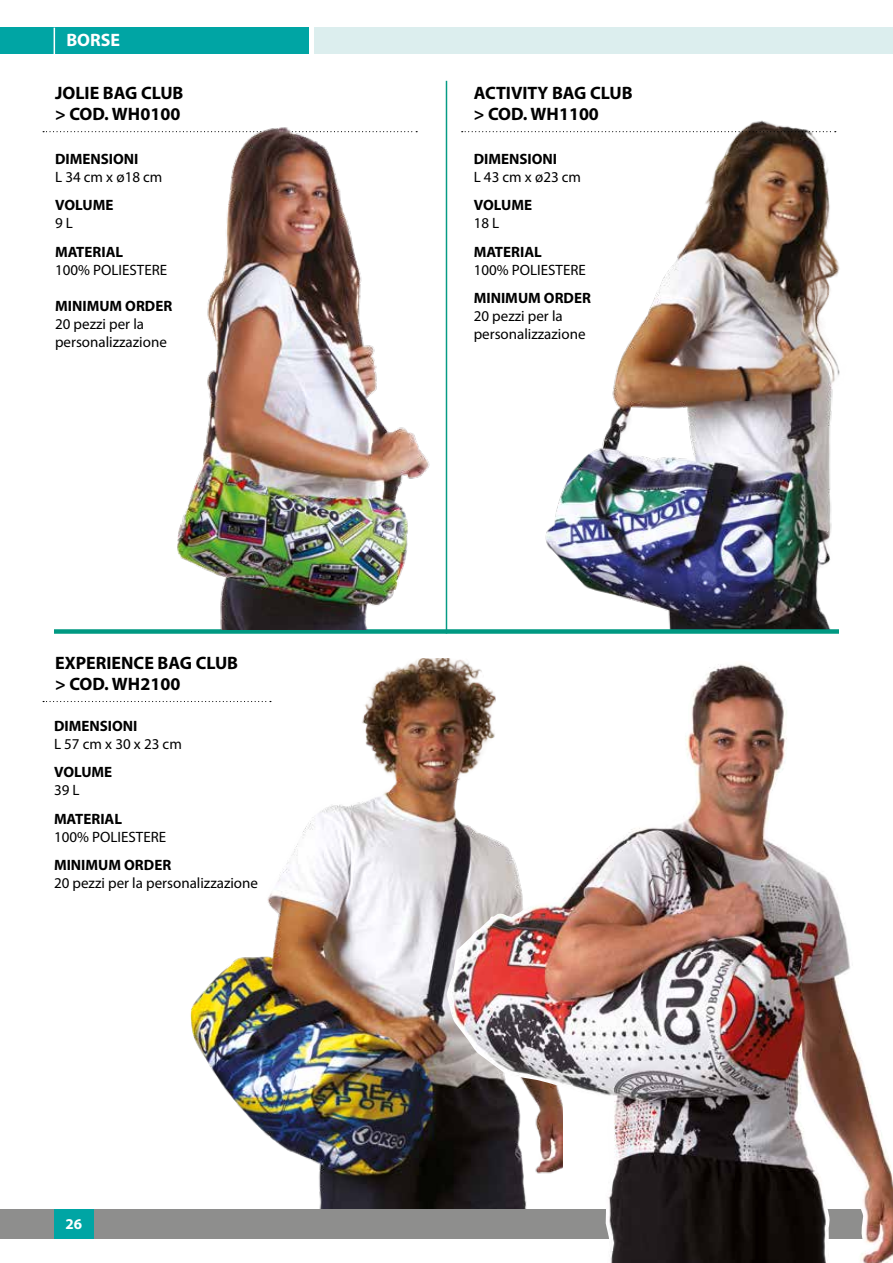
<style>
.page{position:relative;width:893px;height:1263px;background:#fff}
.page>*{position:absolute;margin:0;border:0;box-sizing:border-box;transform-origin:0 0}
.t1{font:700 18px/20.9px "Myriad Pro";color:#000}
.t2{font:700 18px "Myriad Pro";color:#fff}
.t3{font:15px/18px "Myriad Pro";color:#000}
.t4{font:700 15px "Myriad Pro";color:#000}
.t5{font:700 15px "Myriad Pro";color:#fff}
</style>
<div class="page">
<img style="left:542px;top:120px;width:298px;height:509px">
<div style="left:0;top:1209px;width:893px;height:29px;background:#8e8e8d"></div>
<div style="left:54px;top:1209px;width:40px;height:29px;background:#00a5a4"></div>
<div style="left:315px;top:28px;width:578px;height:26px;background:#dceeee"></div>
<div style="left:0;top:28px;width:308px;height:26px;background:#00a5a4"></div>
<svg style="left:54px;top:28px;width:1px;height:26px"></svg>
<svg style="left:43px;top:131px;width:81px;height:1px"></svg>
<hr style="left:446px;top:81px;width:1px;height:553px;background:#009982">
<div style="left:54px;top:629px;width:785px;height:5px;background:#009982"></div>
<img style="left:124px;top:100px;width:322px;height:529px">
<svg style="left:462px;top:131px;width:374px;height:1px"></svg>
<svg style="left:43px;top:701px;width:135px;height:1px"></svg>
<img style="left:180px;top:659px;width:281px;height:550px">
<img style="left:446px;top:660px;width:447px;height:603px">
<p class="t2" style="left:66px;top:28px;width:55px">BORSE</p>
<p class="t1" style="left:55px;top:82px;width:130px">JOLIE BAG CLUB &gt; COD. WH0100</p>
<p class="t4" style="left:55px;top:149px;width:85px">DIMENSIONI</p>
<p class="t3" style="left:55px;top:168px;width:109px">L 34 cm x ø18 cm</p>
<p class="t4" style="left:55px;top:195px;width:60px">VOLUME</p>
<p class="t3" style="left:55px;top:214px;width:19px">9 L</p>
<p class="t4" style="left:55px;top:242px;width:70px">MATERIAL</p>
<p class="t3" style="left:55px;top:261px;width:114px">100% POLIESTERE</p>
<p class="t4" style="left:55px;top:296px;width:119px">MINIMUM ORDER</p>
<p class="t3" style="left:55px;top:315px;width:113px">20 pezzi per la personalizzazione</p>
<p class="t1" style="left:55px;top:652px;width:185px">EXPERIENCE BAG CLUB &gt; COD. WH2100</p>
<p class="t4" style="left:54px;top:716px;width:85px">DIMENSIONI</p>
<p class="t3" style="left:54px;top:734px;width:129px">L 57 cm x 30 x 23 cm</p>
<p class="t4" style="left:54px;top:762px;width:60px">VOLUME</p>
<p class="t3" style="left:54px;top:781px;width:27px">39 L</p>
<p class="t4" style="left:54px;top:809px;width:70px">MATERIAL</p>
<p class="t3" style="left:54px;top:827px;width:114px">100% POLIESTERE</p>
<p class="t4" style="left:54px;top:855px;width:119px">MINIMUM ORDER</p>
<p class="t3" style="left:54px;top:874px;width:206px">20 pezzi per la personalizzazione</p>
<p class="t5" style="left:66px;top:1214px;width:18px">2 62</p>
<p class="t1" style="left:474px;top:82px;width:160px">ACTIVITY BAG CLUB &gt; COD. WH1100</p>
<p class="t4" style="left:474px;top:149px;width:85px">DIMENSIONI</p>
<p class="t3" style="left:474px;top:168px;width:109px">L 43 cm x ø23 cm</p>
<p class="t4" style="left:474px;top:195px;width:60px">VOLUME</p>
<p class="t3" style="left:474px;top:214px;width:27px">18 L</p>
<p class="t4" style="left:474px;top:242px;width:70px">MATERIAL</p>
<p class="t3" style="left:474px;top:261px;width:114px">100% POLIESTERE</p>
<p class="t4" style="left:474px;top:288px;width:119px">MINIMUM ORDER</p>
<p class="t3" style="left:474px;top:307px;width:113px">20 pezzi per la personalizzazione</p>
</div>
